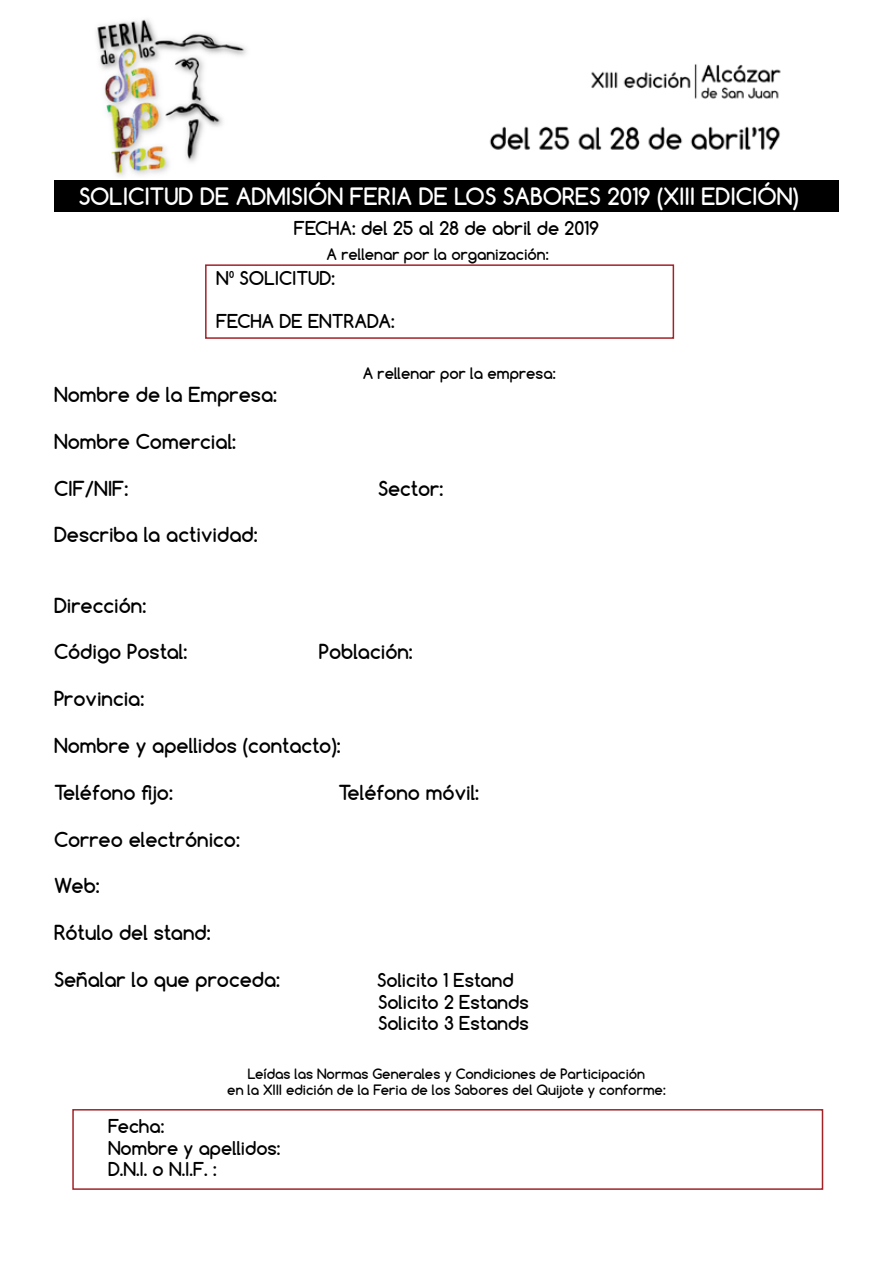
<style>
.page{position:relative;width:893px;height:1263px;background:#fff}
.page>*{position:absolute;margin:0;border:0;box-sizing:border-box;transform-origin:0 0}
.t1{font:700 22.5px "Comfortaa";color:#fff}
.t2{font:700 19.5px "Comfortaa";color:#000}
.t3{font:700 18px/21.6px "Comfortaa";color:#000}
.t4{font:700 15px "Comfortaa";color:#000}
.t5{font:700 13.5px/16.2px "Comfortaa";color:#000;text-align:center}
</style>
<div class="page">
<div style="left:54px;top:180px;width:785px;height:32px;background:#000"></div>
<div style="left:205px;top:264px;width:469px;height:75px;border:2px solid #a22227"></div>
<div style="left:72px;top:1109px;width:751px;height:81px;border:2px solid #a22227"></div>
<img style="left:96px;top:19px;width:685px;height:157px">
<p class="t1" style="left:79px;top:182px;width:721px">SOLICITUD DE ADMISIÓN FERIA DE LOS SABORES 2019 (XIII EDICIÓN)</p>
<p class="t3" style="left:294px;top:217px;width:307px">FECHA: del 25 al 28 de abril de 2019</p>
<p class="t4" style="left:326px;top:245px;width:224px">A rellenar por la organización:</p>
<p class="t3" style="left:216px;top:267px;width:120px">Nº SOLICITUD:</p>
<p class="t3" style="left:216px;top:310px;width:180px">FECHA DE ENTRADA:</p>
<p class="t4" style="left:363px;top:363px;width:194px">A rellenar por la empresa:</p>
<p class="t2" style="left:54px;top:382px;width:224px">Nombre de la Empresa:</p>
<p class="t2" style="left:54px;top:429px;width:184px">Nombre Comercial:</p>
<p class="t2" style="left:54px;top:476px;width:76px">CIF/NIF:</p>
<p class="t2" style="left:378px;top:476px;width:67px">Sector:</p>
<p class="t2" style="left:54px;top:523px;width:205px">Describa la actividad:</p>
<p class="t2" style="left:54px;top:593px;width:94px">Dirección:</p>
<p class="t2" style="left:54px;top:640px;width:135px">Código Postal:</p>
<p class="t2" style="left:319px;top:640px;width:96px">Población:</p>
<p class="t2" style="left:54px;top:686px;width:92px">Provincia:</p>
<p class="t2" style="left:54px;top:733px;width:288px">Nombre y apellidos (contacto):</p>
<p class="t2" style="left:54px;top:780px;width:120px">Teléfono fijo:</p>
<p class="t2" style="left:338px;top:780px;width:142px">Teléfono móvil:</p>
<p class="t2" style="left:54px;top:827px;width:187px">Correo electrónico:</p>
<p class="t2" style="left:54px;top:874px;width:47px">Web:</p>
<p class="t2" style="left:54px;top:920px;width:158px">Rótulo del stand:</p>
<p class="t2" style="left:54px;top:967px;width:228px">Señalar lo que proceda:</p>
<p class="t3" style="left:377px;top:969px;width:153px">Solicito 1 Estand<br>Solicito 2 Estands<br>Solicito 3 Estands</p>
<p class="t5" style="left:227px;top:1065px;width:440px">Leídas las Normas Generales y Condiciones de Participación<br>en la XIII edición de la Feria de los Sabores del Quijote y conforme:</p>
<p class="t3" style="left:108px;top:1115px;width:174px">Fecha:<br>Nombre y apellidos:<br>D.N.I. o N.I.F. :</p>
</div>
